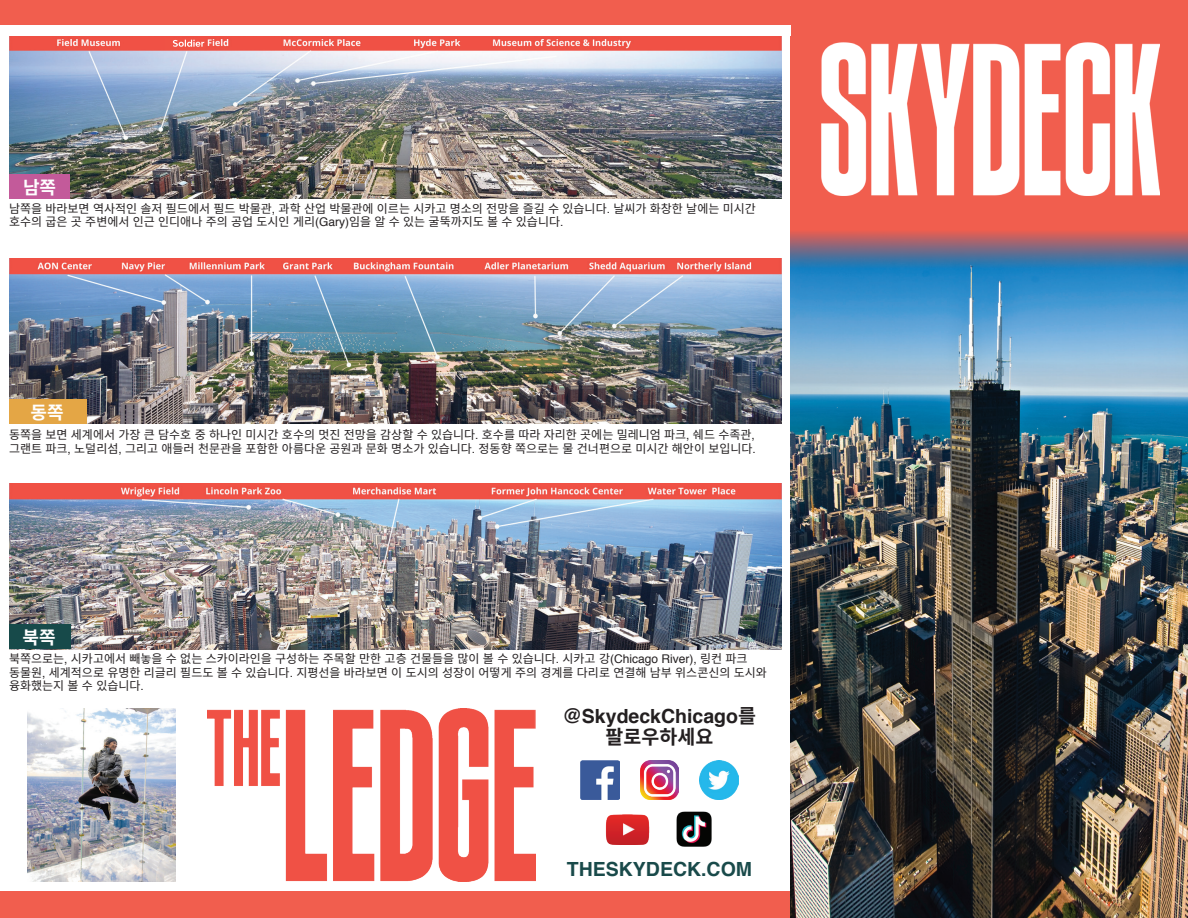
<style>
.page{position:relative;width:1188px;height:918px;background:#fff}
.page>*{position:absolute;margin:0;border:0;box-sizing:border-box;transform-origin:0 0}
.t1{font:700 19.5px "Helvetica";color:#231f20}
.t2{font:700 19.5px "Helvetica";color:#194a4a}
.t3{font:700 19.5px "Noto Sans CJ Kkr";color:#231f20}
.t4{font:700 18px "Noto Sans CJ Kkr";color:#fff}
.t5{font:12px/13.5px "Noto Sans CJ Kkr";color:#231f20}
.s1{font-family:"Helvetica"}
.s2{font-family:"Noto Sans CJ Kkr"}
</style>
<div class="page">
<div style="left:0;top:892px;width:796px;height:26px;background:#f15e4e"></div>
<div style="left:0;top:0;width:796px;height:30px;background:#f15e4e"></div>
<img style="left:9px;top:258px;width:773px;height:166px">
<img style="left:9px;top:36px;width:773px;height:163px">
<img style="left:9px;top:484px;width:773px;height:165px">
<img style="left:28px;top:709px;width:147px;height:173px">
<img style="left:790px;top:274px;width:398px;height:644px">
<img style="left:207px;top:709px;width:329px;height:173px">
<div style="left:9px;top:174px;width:60px;height:25px;background:#c35a9a"></div>
<div style="left:9px;top:399px;width:77px;height:25px;background:#e4a645"></div>
<div style="left:9px;top:624px;width:62px;height:25px;background:#174a4a"></div>
<svg style="left:790px;top:0;width:398px;height:274px;background:#c86362"></svg>
<img style="left:818px;top:41px;width:341px;height:154px">
<div style="left:0;top:25px;width:790px;height:11px;background:#fff"></div>
<img style="left:700px;top:761px;width:39px;height:39px">
<img style="left:676px;top:811px;width:36px;height:36px">
<img style="left:580px;top:761px;width:39px;height:39px">
<img style="left:605px;top:814px;width:45px;height:31px">
<img style="left:640px;top:761px;width:39px;height:39px">
<div style="left:165px;top:38px;width:40px;height:11px;background:#f05245"></div>
<svg style="left:173px;top:40px;width:31px;height:7px"></svg>
<h2 class="t4" style="left:23px;top:177px;width:35px">남쪽</h2>
<p class="t5" style="left:9px;top:202px;width:748px">남쪽을 바라보면 역사적인 솔저 필드에서 필드 박물관<span class="s1">,</span> 과학 산업 박물관에 이르는 시카고 명소의 전망을 즐길 수 있습니다<span class="s1">.</span> 날씨가 화창한 날에는 미시간 호수의 굽은 곳 주변에서 인근 인디애나 주의 공업 도시인 게리<span class="s1">(Gary)</span>임을 알 수 있는 굴뚝까지도 볼 수 있습니다<span class="s1">.</span></p>
<h2 class="t4" style="left:31px;top:402px;width:35px">동쪽</h2>
<p class="t5" style="left:9px;top:428px;width:748px">동쪽을 보면 세계에서 가장 큰 담수호 중 하나인 미시간 호수의 멋진 전망을 감상할 수 있습니다<span class="s1">.</span> 호수를 따라 자리한 곳에는 밀레니엄 파크<span class="s1">,</span> 쉐드 수족관<span class="s1">, </span>그랜트 파크<span class="s1">,</span> 노덜리섬<span class="s1">,</span> 그리고 애들러 천문관을 포함한 아름다운 공원과 문화 명소가 있습니다<span class="s1">.</span> 정동향 쪽으로는 물 건너편으로 미시간 해안이 보입니다<span class="s1">.</span></p>
<h2 class="t4" style="left:23px;top:628px;width:35px">북쪽</h2>
<p class="t5" style="left:9px;top:652px;width:759px">북쪽으로는<span class="s1">,</span> 시카고에서 빼놓을 수 없는 스카이라인을 구성하는 주목할 만한 고층 건물들을 많이 볼 수 있습니다<span class="s1">.</span> 시카고 강<span class="s1">(Chicago River),</span> 링컨 파크 동물원<span class="s1">,</span> 세계적으로 유명한 리글리 필드도 볼 수 있습니다<span class="s1">.</span> 지평선을 바라보면 이 도시의 성장이 어떻게 주의 경계를 다리로 연결해 남부 위스콘신의 도시와 융화했는지 볼 수 있습니다<span class="s1">.</span></p>
<h1 class="t1" style="left:563px;top:704px;width:195px">@SkydeckChicago<span class="s2">를</span></h1>
<h1 class="t3" style="left:606px;top:726px;width:109px">팔로우하세요</h1>
<h1 class="t2" style="left:567px;top:857px;width:187px">THESKYDECK.COM</h1>
</div>
